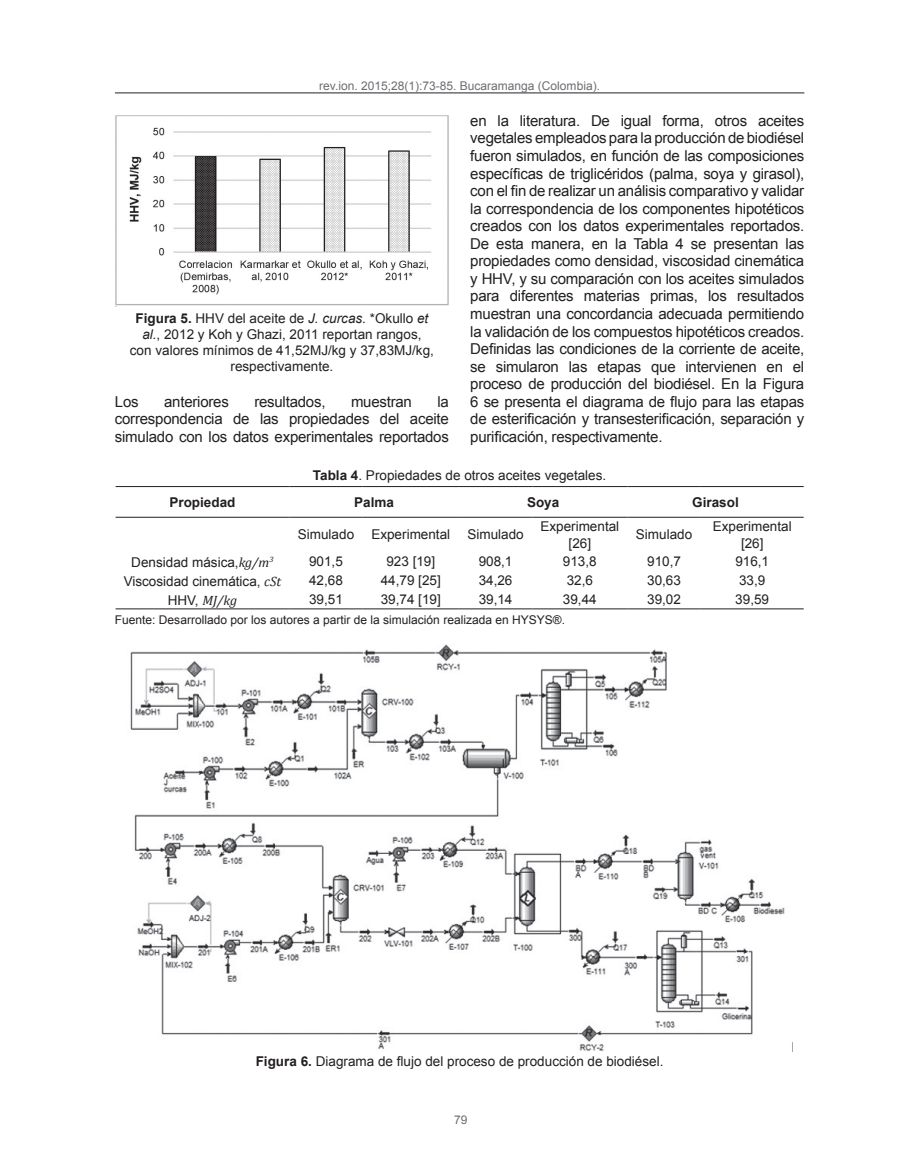
<style>
.page{position:relative;width:898px;height:1166px;background:#fff}
.page>*{position:absolute;margin:0;border:0;box-sizing:border-box;transform-origin:0 0}
.t1{font:15px/17.5px "Arial";letter-spacing:-.015em;color:#231f20;text-align:justify}
.t2{font:13.5px/16.2px "Arial";color:#231f20;text-align:center}
.t3{font:700 13.5px "Arial";color:#231f20}
.t4{font:italic 13.5px "Cambria";color:#231f20}
.t5{font:12px "Arial";color:#231f20}
.t6{font:12px "Arial";color:#6c6d70}
.s1{font-weight:700}
.s2{font-style:italic}
.s3{font-family:"Cambria";font-style:italic}
.s4{font-family:"Arial";font-style:normal}
</style>
<div class="page">
<hr style="left:115px;top:92px;width:689px;height:2px;background:#6c6d70">
<img style="left:115px;top:115px;width:334px;height:191px">
<hr style="left:115px;top:486px;width:174px;height:1px;background:#231f20">
<hr style="left:289px;top:486px;width:73px;height:1px;background:#231f20">
<hr style="left:362px;top:486px;width:96px;height:1px;background:#231f20">
<hr style="left:458px;top:486px;width:74px;height:1px;background:#231f20">
<hr style="left:532px;top:486px;width:95px;height:1px;background:#231f20">
<hr style="left:627px;top:486px;width:73px;height:1px;background:#231f20">
<hr style="left:700px;top:486px;width:103px;height:1px;background:#231f20">
<hr style="left:115px;top:608px;width:174px;height:1px;background:#231f20">
<hr style="left:289px;top:608px;width:73px;height:1px;background:#231f20">
<hr style="left:362px;top:608px;width:96px;height:1px;background:#231f20">
<hr style="left:458px;top:608px;width:74px;height:1px;background:#231f20">
<hr style="left:532px;top:608px;width:95px;height:1px;background:#231f20">
<hr style="left:627px;top:608px;width:73px;height:1px;background:#231f20">
<hr style="left:700px;top:608px;width:103px;height:1px;background:#231f20">
<hr style="left:115px;top:516px;width:174px;height:1px;background:#231f20">
<hr style="left:289px;top:516px;width:73px;height:1px;background:#231f20">
<hr style="left:362px;top:516px;width:96px;height:1px;background:#231f20">
<hr style="left:458px;top:516px;width:74px;height:1px;background:#231f20">
<hr style="left:532px;top:516px;width:95px;height:1px;background:#231f20">
<hr style="left:627px;top:516px;width:73px;height:1px;background:#231f20">
<hr style="left:700px;top:516px;width:103px;height:1px;background:#231f20">
<img style="left:130px;top:644px;width:655px;height:407px">
<p class="t6" style="left:319px;top:77px;width:282px">rev.ion. 2015;28(1):73-85. Bucaramanga (Colombia).</p>
<p class="t1" style="left:470px;top:112px;width:335px">en la literatura. De igual forma, otros aceites vegetales empleados para la producción de biodiésel fueron simulados, en función de las composiciones específicas de triglicéridos (palma, soya y girasol), con el fin de realizar un análisis comparativo y validar la correspondencia de los componentes hipotéticos creados con los datos experimentales reportados.<br>De esta manera, en la Tabla 4 se presentan las propiedades como densidad, viscosidad cinemática y HHV, y su comparación con los aceites simulados para diferentes materias primas, los resultados muestran una concordancia adecuada permitiendo la validación de los compuestos hipotéticos creados.<br>Definidas las condiciones de la corriente de aceite, se simularon las etapas que intervienen en el proceso de producción del biodiésel. En la Figura 6 se presenta el diagrama de flujo para las etapas de esterificación y transesterificación, separación y purificación, respectivamente.</p>
<p class="t2" style="left:313px;top:467px;width:295px"><span class="s1">Tabla 4</span>. Propiedades de otros aceites vegetales.</p>
<p class="t2" style="left:130px;top:310px;width:305px"><span class="s1">Figura 5.</span> HHV del aceite de <span class="s2">J. curcas</span>. *Okullo <span class="s2">et al.</span>, 2012 y Koh y Ghazi, 2011 reportan rangos, con valores mínimos de 41,52MJ/kg y 37,83MJ/kg, respectivamente.</p>
<p class="t1" style="left:115px;top:393px;width:25px">Los</p>
<p class="t1" style="left:164px;top:393px;width:66px">anteriores</p>
<p class="t1" style="left:254px;top:393px;width:73px">resultados,</p>
<p class="t1" style="left:351px;top:393px;width:62px">muestran</p>
<p class="t1" style="left:115px;top:393px;width:335px;text-indent:322px">la correspondencia de las propiedades del aceite simulado con los datos experimentales reportados</p>
<p class="t3" style="left:169px;top:493px;width:68px">Propiedad</p>
<p class="t3" style="left:354px;top:493px;width:41px">Palma</p>
<p class="t3" style="left:527px;top:493px;width:34px">Soya</p>
<p class="t3" style="left:692px;top:493px;width:48px">Girasol</p>
<p class="t2" style="left:298px;top:526px;width:58px">Simulado</p>
<p class="t2" style="left:371px;top:526px;width:80px">Experimental</p>
<p class="t2" style="left:467px;top:526px;width:58px">Simulado</p>
<p class="t2" style="left:540px;top:518px;width:80px">Experimental [26]</p>
<p class="t2" style="left:635px;top:526px;width:58px">Simulado</p>
<p class="t2" style="left:712px;top:518px;width:80px">Experimental [26]</p>
<p class="t2" style="left:131px;top:553px;width:144px">Densidad másica,<span class="s3">kg/m</span><sup>3</sup></p>
<p class="t2" style="left:309px;top:553px;width:35px">901,5</p>
<p class="t2" style="left:386px;top:553px;width:50px">923 [19]</p>
<p class="t2" style="left:478px;top:553px;width:35px">908,1</p>
<p class="t2" style="left:562px;top:553px;width:35px">913,8</p>
<p class="t2" style="left:647px;top:553px;width:35px">910,7</p>
<p class="t2" style="left:735px;top:553px;width:35px">916,1</p>
<p class="t2" style="left:124px;top:572px;width:159px">Viscosidad cinemática, <span class="s3">cSt</span></p>
<p class="t2" style="left:309px;top:572px;width:35px">42,68</p>
<p class="t2" style="left:380px;top:572px;width:62px">44,79 [25]</p>
<p class="t2" style="left:478px;top:572px;width:35px">34,26</p>
<p class="t2" style="left:566px;top:572px;width:28px">32,6</p>
<p class="t2" style="left:647px;top:572px;width:35px">30,63</p>
<p class="t2" style="left:738px;top:572px;width:28px">33,9</p>
<p class="t4" style="left:168px;top:590px;width:71px"><span class="s4">HHV,</span> MJ/kg</p>
<p class="t2" style="left:309px;top:591px;width:35px">39,51</p>
<p class="t2" style="left:380px;top:591px;width:62px">39,74 [19]</p>
<p class="t2" style="left:478px;top:591px;width:35px">39,14</p>
<p class="t2" style="left:562px;top:591px;width:35px">39,44</p>
<p class="t2" style="left:647px;top:591px;width:35px">39,02</p>
<p class="t2" style="left:735px;top:591px;width:35px">39,59</p>
<p class="t5" style="left:115px;top:612px;width:451px">Fuente: Desarrollado por los autores a partir de la simulación realizada en HYSYS®.</p>
<p class="t2" style="left:255px;top:1053px;width:409px"><span class="s1">Figura 6.</span> Diagrama de flujo del proceso de producción de biodiésel.</p>
<p class="t6" style="left:454px;top:1111px;width:15px">79</p>
</div>
